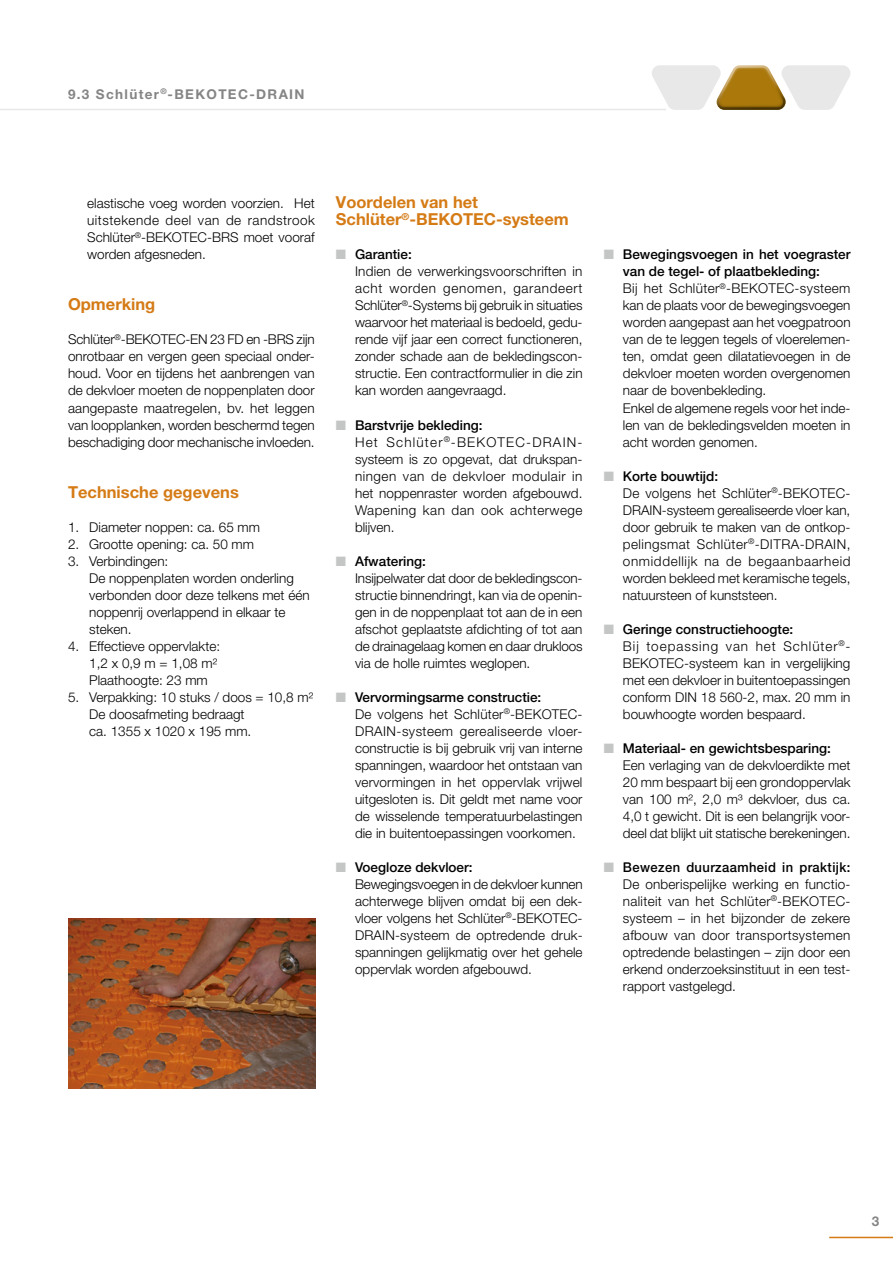
<style>
.page{position:relative;width:893px;height:1263px;background:#fff}
.page>*{position:absolute;margin:0;border:0;box-sizing:border-box;transform-origin:0 0}
.t1{font:700 16.5px/17px "Helvetica Neue LT Pro";color:#d57b16}
.t2{font:300 13.5px/17px "Helvetica Neue LT Pro";color:#000;text-align:justify}
.t3{font:300 13.5px/17px "Helvetica Neue LT Pro";letter-spacing:.035em;color:#000}
.t4{font:500 13.5px "Helvetica Neue LT Pro";color:#000}
.t5{font:500 13.5px "Helvetica Neue LT Pro";letter-spacing:.03em;color:#000;scale:.96 1}
.t6{font:700 13.5px "Helvetica Neue LT Pro";letter-spacing:.1em;color:#858585}
.s1{font-weight:500}
</style>
<div class="page">
<hr style="left:0;top:109px;width:666px;height:1px;background:#e8e8e8">
<hr style="left:829px;top:1237px;width:64px;height:1px;background:#d57b16">
<img style="left:69px;top:918px;width:246px;height:171px">
<svg style="left:652px;top:65px;width:198px;height:45px"></svg>
<p class="t6" style="left:68px;top:86px;width:238px">9.3 Schlüter<sup>®</sup>-BEKOTEC-DRAIN</p>
<p class="t2" style="left:87px;top:195px;width:229px">elastische voeg worden voorzien. Het uitstekende deel van de randstrook Schlüter<sup>®</sup>-BEKOTEC-BRS moet vooraf worden afgesneden.</p>
<p class="t1" style="left:68px;top:296px;width:89px">Opmerking</p>
<p class="t2" style="left:68px;top:331px;width:248px">Schlüter<sup>®</sup>-BEKOTEC-EN 23 FD en -BRS zijn onrotbaar en vergen geen speciaal onder&shy;houd. Voor en tijdens het aanbrengen van de dekvloer moeten de noppenplaten door aangepaste maatregelen, bv. het leggen van loopplanken, worden beschermd tegen beschadiging door mechanische invloeden.</p>
<p class="t1" style="left:68px;top:483px;width:172px">Technische gegevens</p>
<p class="t2" style="left:68px;top:518px;width:194px">1. Diameter noppen: ca. 65 mm</p>
<p class="t2" style="left:68px;top:535px;width:188px">2. Grootte opening: ca. 50 mm</p>
<p class="t2" style="left:89px;top:552px;width:222px;text-align:left;text-indent:-21px">3. Verbindingen:<br>De noppenplaten worden onderling verbonden door deze telkens met één noppenrij overlappend in elkaar te steken.</p>
<p class="t2" style="left:89px;top:637px;width:132px;text-align:left;text-indent:-21px">4. Effectieve oppervlakte:<br>1,2 x 0,9 m = 1,08 m²<br>Plaathoogte: 23 mm</p>
<p class="t2" style="left:89px;top:688px;width:225px;text-align:left;text-indent:-21px">5. Verpakking: 10 stuks / doos = 10,8 m²<br>De doosafmeting bedraagt<br>ca. 1355 x 1020 x 195 mm.</p>
<p class="t1" style="left:336px;top:194px;width:234px">Voordelen van het<br>Schlüter<sup>®</sup>-BEKOTEC-systeem</p>
<p class="t4" style="left:355px;top:247px;width:58px">Garantie:</p>
<p class="t2" style="left:355px;top:263px;width:229px">Indien de verwerkingsvoorschriften in acht worden genomen, garandeert Schlüter<sup>®</sup>-Systems bij gebruik in situaties waarvoor het materiaal is bedoeld, gedu&shy;rende vijf jaar een correct functioneren, zonder schade aan de bekledingscon&shy;structie. Een contractformulier in die zin kan worden aangevraagd.</p>
<p class="t3" style="left:355px;top:416px;width:229px"><span class="s1">Barstvrije bekleding:<br></span>Het Schlüter<sup>®</sup>-BEKOTEC-DRAIN&shy;systeem is zo opgevat, dat drukspan&shy;ningen van de dekvloer modulair in het noppenraster worden afgebouwd.<br>Wapening kan dan ook achterwege blijven.</p>
<p class="t4" style="left:355px;top:553px;width:72px">Afwatering:</p>
<p class="t2" style="left:355px;top:569px;width:229px">Insijpelwater dat door de bekledingscon&shy;structie binnendringt, kan via de openin&shy;gen in de noppenplaat tot aan de in een afschot geplaatste afdichting of tot aan de drainagelaag komen en daar drukloos via de holle ruimtes weglopen.</p>
<p class="t2" style="left:355px;top:688px;width:229px;text-align:left"><span class="s1">Vervormingsarme constructie:<br></span>De volgens het Schlüter<sup>®</sup>-BEKOTEC-DRAIN-systeem gerealiseerde vloer&shy;constructie is bij gebruik vrij van interne spanningen, waardoor het ontstaan van vervormingen in het oppervlak vrijwel uitgesloten is. Dit geldt met name voor de wisselende temperatuurbelastingen die in buitentoepassingen voorkomen.</p>
<p class="t4" style="left:355px;top:859px;width:119px">Voegloze dekvloer:</p>
<p class="t2" style="left:355px;top:875px;width:229px">Bewegingsvoegen in de dekvloer kunnen achterwege blijven omdat bij een dek&shy;vloer volgens het Schlüter<sup>®</sup>-BEKOTEC-DRAIN-systeem de optredende druk&shy;spanningen gelijkmatig over het gehele oppervlak worden afgebouwd.</p>
<p class="t2" style="left:623px;top:246px;width:229px;text-align:left"><span class="s1">Bewegingsvoegen in het voegraster van de tegel- of plaatbekleding:<br></span>Bij het Schlüter<sup>®</sup>-BEKOTEC-systeem kan de plaats voor de bewegingsvoegen worden aangepast aan het voegpatroon van de te leggen tegels of vloerelemen&shy;ten, omdat geen dilatatievoegen in de dekvloer moeten worden overgenomen naar de bovenbekleding.<br>Enkel de algemene regels voor het inde&shy;len van de bekledingsvelden moeten in acht worden genomen.</p>
<p class="t2" style="left:623px;top:467px;width:229px;text-align:left"><span class="s1">Korte bouwtijd:<br></span>De volgens het Schlüter<sup>®</sup>-BEKOTEC-DRAIN-systeem gerealiseerde vloer kan, door gebruik te maken van de ontkop&shy;pelingsmat Schlüter<sup>®</sup>-DITRA-DRAIN, onmiddellijk na de begaanbaarheid worden bekleed met keramische tegels, natuursteen of kunststeen.</p>
<p class="t2" style="left:623px;top:620px;width:229px;text-align:left"><span class="s1">Geringe constructiehoogte:<br></span>Bij toepassing van het Schlüter<sup>®</sup>- BEKOTEC-systeem kan in vergelijking met een dekvloer in buitentoepassingen conform DIN 18 560-2, max. 20 mm in bouwhoogte worden bespaard.</p>
<p class="t4" style="left:623px;top:740px;width:209px">Materiaal- en gewichtsbesparing:</p>
<p class="t2" style="left:623px;top:756px;width:229px">Een verlaging van de dekvloerdikte met 20 mm bespaart bij een grondoppervlak van 100 m², 2,0 m³ dekvloer, dus ca.<br>4,0 t gewicht. Dit is een belangrijk voor&shy;deel dat blijkt uit statische berekeningen.</p>
<p class="t5" style="left:623px;top:859px;width:238px">Bewezen duurzaamheid in praktijk:</p>
<p class="t2" style="left:623px;top:875px;width:229px">De onberispelijke werking en functio&shy;naliteit van het Schlüter<sup>®</sup>-BEKOTEC&shy;systeem – in het bijzonder de zekere afbouw van door transportsystemen optredende belastingen – zijn door een erkend onderzoeksinstituut in een test&shy;rapport vastgelegd.</p>
<p class="t6" style="left:872px;top:1213px;width:9px">3</p>
</div>
